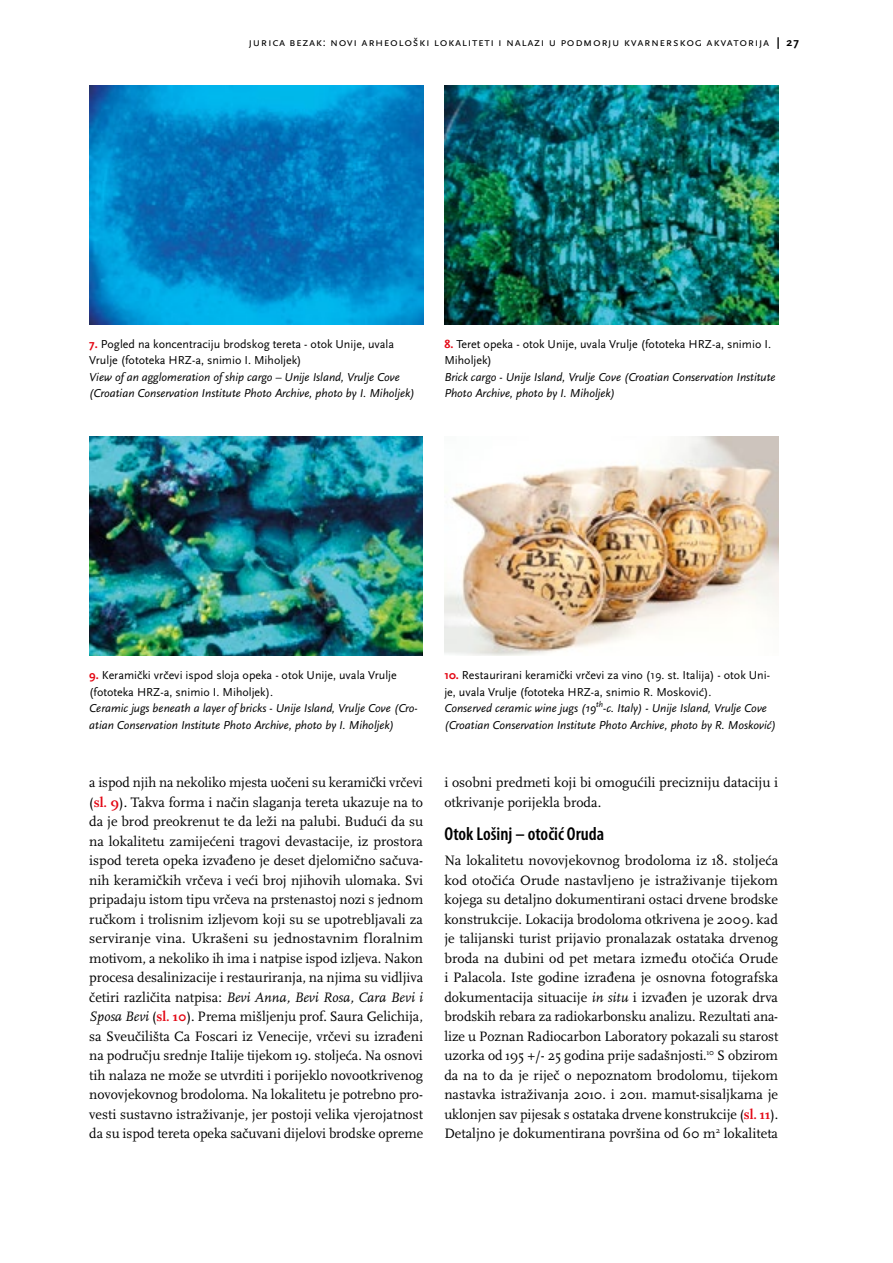
<style>
.page{position:relative;width:893px;height:1263px;background:#fff}
.page>*{position:absolute;margin:0;border:0;box-sizing:border-box;transform-origin:0 0}
.t1{font:600 condensed 18.75px "Myriad Pro";color:#000}
.t2{font:14.25px/19.5px "Scala Pro";color:#000;text-align:justify}
.t3{font:italic 12px/16.5px "Scala Sans Pro";color:#000}
.t4{font:12px/16.5px "Scala Sans Pro";color:#000}
.t5{font:12px "Scala Sans Pro";letter-spacing:.05em;color:#000}
.s1{font-weight:700}
.s2{font-weight:700;color:#e30613}
.s3{font-weight:700;font-style:normal;color:#e30613}
.s4{font-style:normal}
.s5{font-style:italic}
</style>
<div class="page">
<img style="left:444px;top:85px;width:334px;height:239px">
<img style="left:89px;top:436px;width:334px;height:220px">
<img style="left:444px;top:436px;width:334px;height:220px">
<img style="left:89px;top:85px;width:334px;height:239px">
<p class="t5" style="left:249px;top:35px;width:552px">jurica bezak: Novi arheološki lokaliteti i nalazi u podmorju kvarn erskog akvatorija <span class="s1">| 27</span></p>
<p class="t4" style="left:89px;top:335px;width:306px"><span class="s2">7.</span> Pogled na koncentraciju brodskog tereta - otok Unije, uvala<br>Vrulje (fototeka HRZ-a, snimio I. Miholjek)</p>
<p class="t3" style="left:89px;top:368px;width:327px">View of an agglomeration of ship cargo – Unije Island, Vrulje Cove (Croatian Conservation Institute Photo Archive, photo by I. Miholjek)</p>
<p class="t4" style="left:444px;top:335px;width:328px"><span class="s2">8.</span> Teret opeka - otok Unije, uvala Vrulje (fototeka HRZ-a, snimio I.<br>Miholjek)</p>
<p class="t3" style="left:444px;top:368px;width:333px">Brick cargo - Unije Island, Vrulje Cove (Croatian Conservation Institute<br>Photo Archive, photo by I. Miholjek)</p>
<p class="t4" style="left:89px;top:667px;width:309px"><span class="s2">9.</span> Keramički vrčevi ispod sloja opeka - otok Unije, uvala Vrulje (fototeka HRZ-a, snimio I. Miholjek).</p>
<p class="t3" style="left:89px;top:700px;width:330px">Ceramic jugs beneath a layer of bricks - Unije Island, Vrulje Cove (Cro&shy;atian Conservation Institute Photo Archive, photo by I. Miholjek)</p>
<p class="t3" style="left:444px;top:667px;width:333px"><span class="s3">10.</span> <span class="s4">Restaurirani keramički vrčevi za vino (19. st. Italija) - otok Uni&shy;je, uvala Vrulje (fototeka HRZ-a, snimio R. Mosković).<br></span>Conserved ceramic wine jugs (19<sup>th</sup>-c. Italy) - Unije Island, Vrulje Cove (Croatian Conservation Institute Photo Archive, photo by R. Mosković)</p>
<p class="t2" style="left:89px;top:773px;width:335px">a ispod njih na nekoliko mjesta uočeni su keramički vrčevi (<span class="s2">sl. 9</span>). Takva forma i način slaganja tereta ukazuje na to da je brod preokrenut te da leži na palubi. Budući da su na lokalitetu zamijećeni tragovi devastacije, iz prostora ispod tereta opeka izvađeno je deset djelomično sačuva&shy;nih keramičkih vrčeva i veći broj njihovih ulomaka. Svi pripadaju istom tipu vrčeva na prstenastoj nozi s jednom ručkom i trolisnim izljevom koji su se upotrebljavali za serviranje vina. Ukrašeni su jednostavnim floralnim motivom, a nekoliko ih ima i natpise ispod izljeva. Nakon procesa desalinizacije i restauriranja, na njima su vidljiva četiri različita natpisa: <span class="s5">Bevi Anna, Bevi Rosa, Cara Bevi i Sposa Bevi</span> (<span class="s2">sl. 10</span>). Prema mišljenju prof. Saura Gelichija, sa Sveučilišta Ca Foscari iz Venecije, vrčevi su izrađeni na području srednje Italije tijekom 19. stoljeća. Na osnovi tih nalaza ne može se utvrditi i porijeklo novootkrivenog novovjekovnog brodoloma. Na lokalitetu je potrebno pro&shy;vesti sustavno istraživanje, jer postoji velika vjerojatnost da su ispod tereta opeka sačuvani dijelovi brodske opreme</p>
<p class="t2" style="left:444px;top:773px;width:335px">i osobni predmeti koji bi omogućili precizniju dataciju i otkrivanje porijekla broda.</p>
<h1 class="t1" style="left:444px;top:822px;width:161px">Otok Lošinj – otočić Oruda</h1>
<p class="t2" style="left:444px;top:851px;width:336px">Na lokalitetu novovjekovnog brodoloma iz 18. stoljeća kod otočića Orude nastavljeno je istraživanje tijekom kojega su detaljno dokumentirani ostaci drvene brodske konstrukcije. Lokacija brodoloma otkrivena je 2009. kad je talijanski turist prijavio pronalazak ostataka drvenog broda na dubini od pet metara između otočića Orude i Palacola. Iste godine izrađena je osnovna fotografska dokumentacija situacije <span class="s5">in situ</span> i izvađen je uzorak drva brodskih rebara za radiokarbonsku analizu. Rezultati ana&shy;lize u Poznan Radiocarbon Laboratory pokazali su starost uzorka od 195 +/- 25 godina prije sadašnjosti.<sup>10</sup> S obzirom da na to da je riječ o nepoznatom brodolomu, tijekom nastavka istraživanja 2010. i 2011. mamut-sisaljkama je uklonjen sav pijesak s ostataka drvene konstrukcije (<span class="s2">sl. 11</span>).<br>Detaljno je dokumentirana površina od 60 m<sup>2</sup> lokaliteta</p>
</div>
